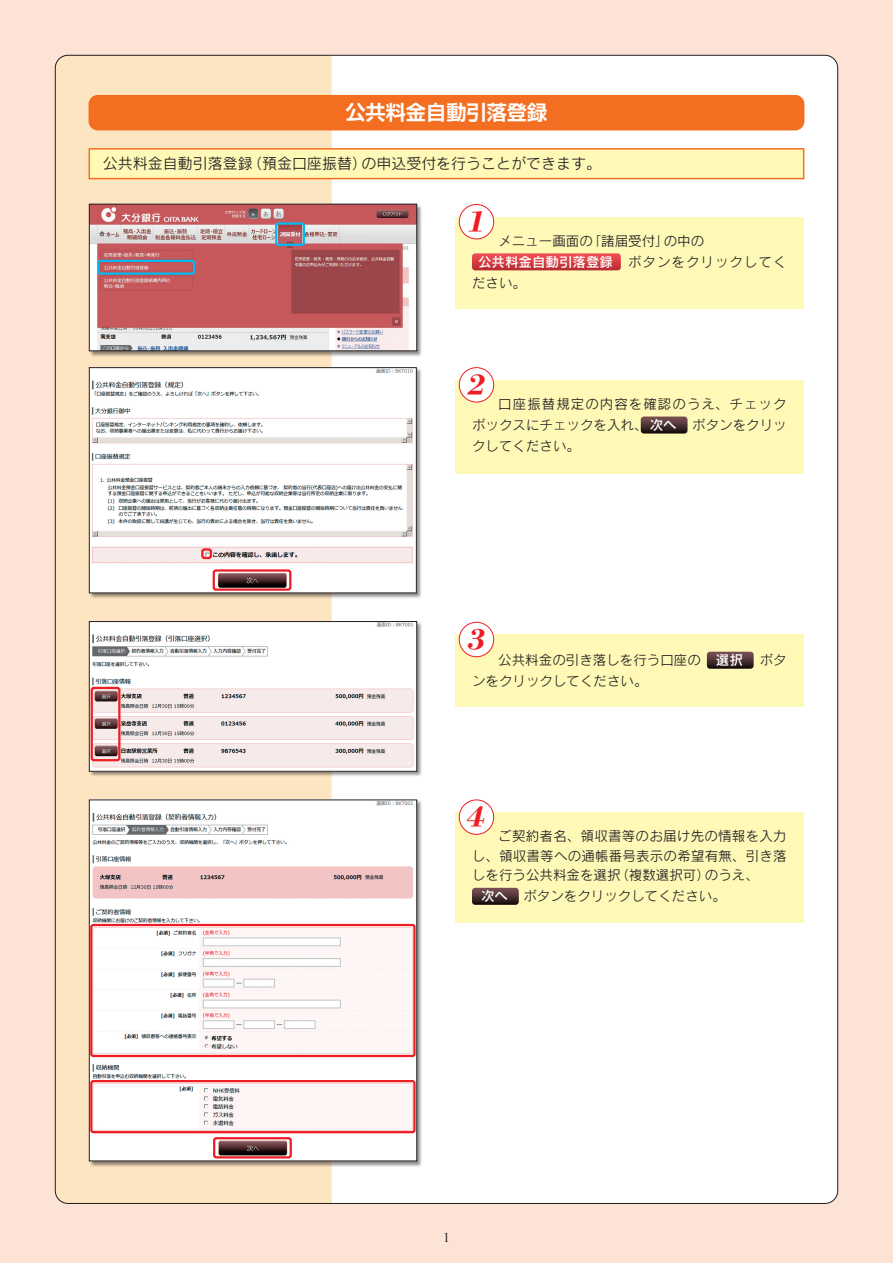
<style>
.page{position:relative;width:893px;height:1263px;background:#fde2d6}
.page>*{position:absolute;margin:0;border:0;box-sizing:border-box;transform-origin:0 0}
.t1{font:24.3px "DF116";color:#ee1d23}
.t2{font:700 20.25px "Shin Go Pr 6 De";color:#fff}
.t3{font:15px "Rodin Pro M";color:#231f20}
.t4{font:13.5px/20.9px "Rodin Pro M";color:#231f20;text-align:justify}
.t5{font:13.5px "Rodin Pro M";letter-spacing:.075em;color:#231f20}
.t6{font:13.5px "Times New Roman";color:#231f20}
.s1{font-family:"Rodin Pro DB";color:#fff}
</style>
<div class="page">
<div style="left:55px;top:55px;width:783px;height:1148px;background:#fff;border-radius:13px"></div>
<div style="left:55px;top:55px;width:277px;height:1148px;background:#fee5c1"></div>
<div style="left:89px;top:149px;width:715px;height:30px;background:#fff9b8"></div>
<div style="left:89px;top:148px;width:715px;height:31px;border:2px solid #f36e21"></div>
<div style="left:89px;top:96px;width:715px;height:34px;background:#f36e21;border-radius:9px"></div>
<div style="left:89px;top:95px;width:715px;height:35px;border:2px solid #f36e21;border-radius:9px"></div>
<div style="left:89px;top:367px;width:334px;height:232px;background:#231f20;opacity:.5"></div>
<img style="left:91px;top:369px;width:324px;height:222px">
<div style="left:89px;top:367px;width:328px;height:226px;border:1px solid #231f20"></div>
<div style="left:89px;top:621px;width:334px;height:156px;background:#231f20;opacity:.5"></div>
<img style="left:91px;top:623px;width:324px;height:146px">
<div style="left:89px;top:621px;width:328px;height:150px;border:1px solid #231f20"></div>
<div style="left:89px;top:799px;width:334px;height:368px;background:#231f20;opacity:.5"></div>
<img style="left:91px;top:802px;width:324px;height:357px">
<div style="left:89px;top:800px;width:328px;height:361px;border:1px solid #231f20"></div>
<div style="left:89px;top:204px;width:334px;height:153px;background:#231f20;opacity:.5"></div>
<img style="left:91px;top:206px;width:324px;height:143px">
<div style="left:89px;top:204px;width:328px;height:147px;border:1px solid #231f20"></div>
<div style="left:213px;top:569px;width:78px;height:22px;border:2px solid #ee1d23;border-radius:2px"></div>
<div style="left:213px;top:1137px;width:79px;height:21px;border:2px solid #ee1d23;border-radius:2px"></div>
<div style="left:90px;top:924px;width:326px;height:133px;border:2px solid #ee1d23;border-radius:2px"></div>
<div style="left:90px;top:1080px;width:326px;height:53px;border:2px solid #ee1d23;border-radius:2px"></div>
<div style="left:91px;top:687px;width:29px;height:74px;border:2px solid #ee1d23;border-radius:2px"></div>
<div style="left:201px;top:548px;width:11px;height:11px;border:2px solid #ee1d23;border-radius:2px"></div>
<div style="left:97px;top:260px;width:98px;height:15px;border:2px solid #00baf1;border-radius:2px"></div>
<div style="left:275px;top:222px;width:30px;height:24px;border:2px solid #00baf1;border-radius:2px"></div>
<div style="left:455px;top:217px;width:349px;height:91px;background:#fff9b8"></div>
<svg style="left:472px;top:253px;width:149px;height:17px;background:#d64345"></svg>
<div style="left:455px;top:380px;width:349px;height:94px;background:#fff9b8"></div>
<svg style="left:641px;top:416px;width:46px;height:17px"></svg>
<div style="left:455px;top:635px;width:349px;height:72px;background:#fff9b8"></div>
<svg style="left:707px;top:652px;width:47px;height:17px"></svg>
<div style="left:459px;top:204px;width:35px;height:35px;background:#fff;border-radius:50%"></div>
<div style="left:459px;top:204px;width:35px;height:35px;border:1px solid #ee1d23;border-radius:50%"></div>
<div style="left:459px;top:368px;width:35px;height:34px;background:#fff;border-radius:50%"></div>
<div style="left:459px;top:367px;width:35px;height:35px;border:1px solid #ee1d23;border-radius:50%"></div>
<div style="left:459px;top:622px;width:35px;height:35px;background:#fff;border-radius:50%"></div>
<div style="left:459px;top:622px;width:35px;height:35px;border:1px solid #ee1d23;border-radius:50%"></div>
<div style="left:455px;top:812px;width:349px;height:111px;background:#fff9b8"></div>
<svg style="left:472px;top:888px;width:47px;height:17px"></svg>
<div style="left:459px;top:800px;width:35px;height:34px;background:#fff;border-radius:50%"></div>
<div style="left:459px;top:799px;width:35px;height:36px;border:1px solid #ee1d23;border-radius:50%"></div>
<h2 class="t2" style="left:345px;top:96px;width:203px">公共料金自動引落登録</h2>
<p class="t3" style="left:103px;top:154px;width:500px">公共料金自動引落登録（預金口座振替）の申込受付を行うことができます。</p>
<h1 class="t1" style="left:467px;top:209px;width:17px">1</h1>
<p class="t4" style="left:498px;top:230px;width:207px">メニュー画面の「諸届受付」の中の</p>
<p class="t5" style="left:478px;top:253px;width:310px"><span class="s1">公共料金自動引落登録</span> ボタンをクリックしてく</p>
<p class="t4" style="left:472px;top:272px;width:55px">ださい。</p>
<h1 class="t1" style="left:465px;top:372px;width:21px">2</h1>
<p class="t4" style="left:472px;top:393px;width:316px;text-indent:26px">口座振替規定の内容を確認のうえ、チェックボックスにチェックを入れ、<span class="s1">次へ</span> ボタンをクリックしてください。</p>
<h1 class="t1" style="left:464px;top:627px;width:21px">3</h1>
<p class="t4" style="left:472px;top:649px;width:316px;text-indent:26px">公共料金の引き落しを行う口座の <span class="s1">選択</span> ボタンをクリックしてください。</p>
<h1 class="t1" style="left:464px;top:804px;width:21px">4</h1>
<p class="t4" style="left:472px;top:826px;width:316px;line-height:19.5px;text-indent:26px">ご契約者名、領収書等のお届け先の情報を入力し、領収書等への通帳番号表示の希望有無、引き落しを行う公共料金を選択（複数選択可）のうえ、</p>
<p class="t4" style="left:481px;top:885px;width:246px"><span class="s1">次へ</span> ボタンをクリックしてください。</p>
<p class="t6" style="left:443px;top:1229px;width:8px">1</p>
</div>
